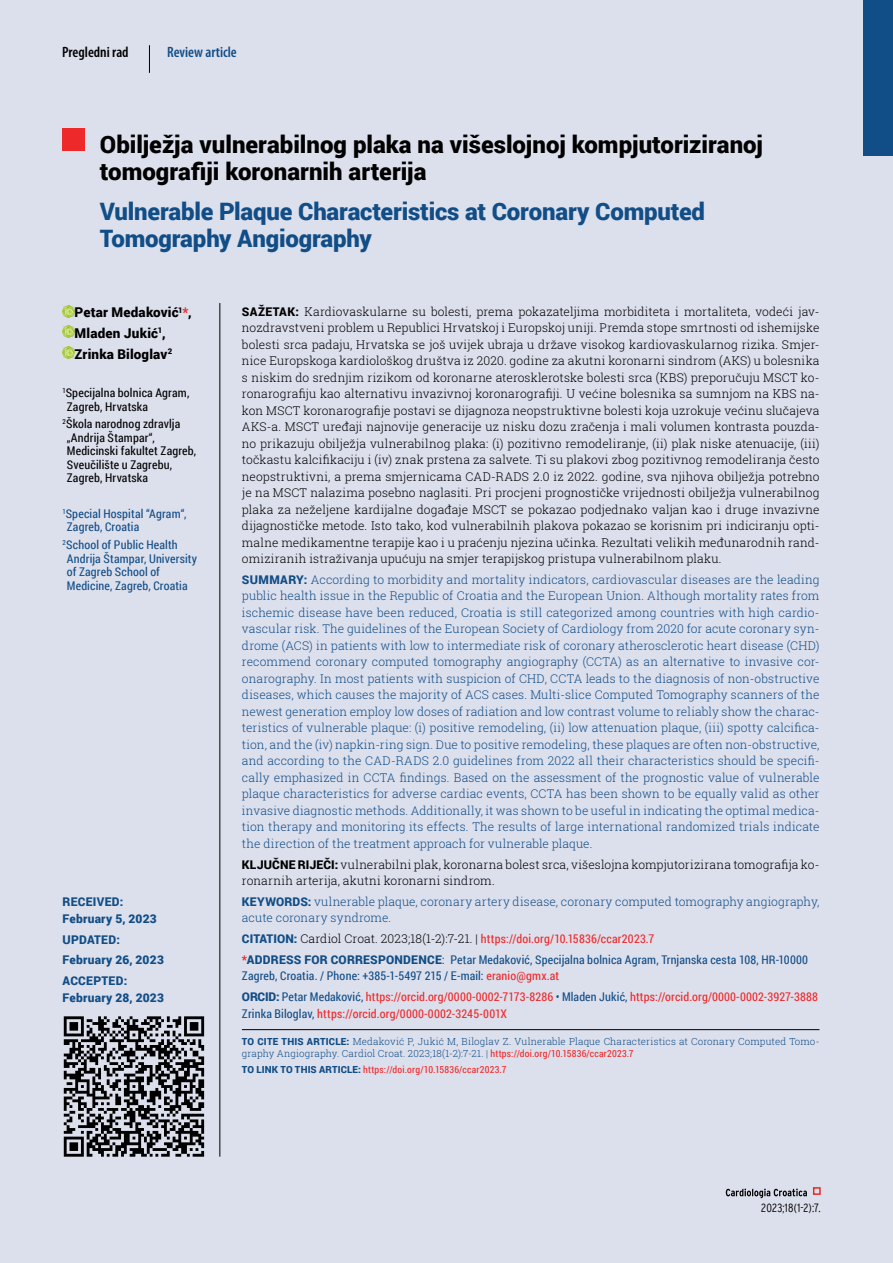
<style>
.page{position:relative;width:893px;height:1263px;background:#dcdfec}
.page>*{position:absolute;margin:0;border:0;box-sizing:border-box;transform-origin:0 0}
.t1{font:900 24px/27px "Roboto";color:#000}
.t2{font:900 24px/27px "Roboto";letter-spacing:-.01em;color:#114d86}
.t3{font:600 condensed 15px "Myriad Pro";color:#114d86}
.t4{font:600 condensed 15px "Myriad Pro";color:#000}
.t5{font:900 13.5px/20.7px "Roboto";letter-spacing:.015em;color:#000}
.t6{font:300 12px/16.5px "Roboto Slab";letter-spacing:.005em;color:#114d86;text-align:justify}
.t7{font:300 12px/16.5px "Roboto Slab";letter-spacing:.01em;color:#000;text-align:justify}
.t8{font:12px/13.5px "Roboto Condensed";letter-spacing:.015em;color:#114d86}
.t9{font:12px/16.5px "Roboto Condensed";letter-spacing:.015em;color:#ee292a}
.t10{font:12px/13.5px "Roboto Condensed";letter-spacing:.015em;color:#000}
.t11{font:900 12px/20.7px "Roboto";letter-spacing:.02em;color:#114d86}
.t12{font:300 condensed 12px "Interstate";letter-spacing:.015em;color:#000}
.t13{font:300 9.75px/12px "Roboto Slab";letter-spacing:.015em;color:#114d86}
.t14{font:9.75px "Roboto Condensed";letter-spacing:.02em;color:#ee292a}
.t15{font:900 9.75px "Roboto";letter-spacing:.12em;color:#114d86}
.t16{font:900 9.75px "Roboto";letter-spacing:.02em;color:#114d86}
.s1{color:#ee292a}
.s2{font-family:"Roboto";font-weight:900}
.s3{font-family:"Roboto";font-weight:900;color:#114d86}
.s4{font-family:"Roboto Slab";font-weight:300;color:#000}
.s5{font-family:"Roboto"}
.s6{color:#114d86}
.s7{font-family:"Roboto Condensed";font-weight:400;color:#ee292a}
</style>
<div class="page">
<div style="left:863px;top:0;width:30px;height:155px;background:#114d86"></div>
<div style="left:62px;top:128px;width:23px;height:22px;background:#ee292a"></div>
<hr style="left:220px;top:303px;width:1px;height:854px;background:#000">
<svg style="left:63px;top:305px;width:12px;height:12px"></svg>
<svg style="left:63px;top:326px;width:12px;height:12px"></svg>
<svg style="left:63px;top:347px;width:12px;height:12px"></svg>
<hr style="left:242px;top:1029px;width:577px;height:1px;background:#000">
<svg style="left:149px;top:45px;width:1px;height:28px"></svg>
<svg style="left:726px;top:1188px;width:81px;height:10px"></svg>
<div style="left:813px;top:1187px;width:8px;height:8px;border:2px solid #ee292a"></div>
<svg style="left:64px;top:1016px;width:140px;height:141px"></svg>
<p class="t4" style="left:62px;top:44px;width:68px">Pregledni rad</p>
<p class="t3" style="left:167px;top:44px;width:71px">Review article</p>
<h1 class="t1" style="left:100px;top:130px;width:665px">Obilježja vulnerabilnog plaka na višeslojnoj kompjutoriziranoj tomografiji koronarnih arterija</h1>
<h1 class="t2" style="left:100px;top:197px;width:607px">Vulnerable Plaque Characteristics at Coronary Computed<br>Tomography Angiography</h1>
<p class="t5" style="left:75px;top:301px;width:119px">Petar Medaković<sup>1</sup><span class="s1">*</span>,<br>Mladen Jukić<sup>1</sup>,<br>Zrinka Biloglav<sup>2</sup></p>
<p class="t10" style="left:67px;top:386px;width:124px;text-indent:-4px"><sup>1</sup>Specijalna bolnica Agram,<br>Zagreb, Hrvatska</p>
<p class="t10" style="left:67px;top:417px;width:131px;text-indent:-4px"><sup>2</sup>Škola narodnog zdravlja „Andrija Štampar“,<br>Medicinski fakultet Zagreb,<br>Sveučilište u Zagrebu,<br>Zagreb, Hrvatska</p>
<p class="t8" style="left:67px;top:506px;width:121px;text-indent:-4px"><sup>1</sup>Special Hospital “Agram“,<br>Zagreb, Croatia</p>
<p class="t8" style="left:67px;top:538px;width:132px;text-indent:-4px"><sup>2</sup>School of Public Health<br>Andrija Štampar, University of Zagreb School of<br>Medicine, Zagreb, Croatia</p>
<p class="t11" style="left:63px;top:893px;width:96px;line-height:16.5px">Received:<br>February 5, 2023</p>
<p class="t11" style="left:63px;top:928px;width:103px">Updated:<br>February 26, 2023<br>Accepted:</p>
<p class="t11" style="left:63px;top:986px;width:103px">February 28, 2023</p>
<p class="t7" style="left:242px;top:303px;width:579px"><span class="s2">SAŽETAK:</span> Kardiovaskularne su bolesti, prema pokazateljima morbiditeta i mortaliteta, vodeći jav&shy;nozdravstveni problem u Republici Hrvatskoj i Europskoj uniji. Premda stope smrtnosti od ishemijske bolesti srca padaju, Hrvatska se još uvijek ubraja u države visokog kardiovaskularnog rizika. Smjer&shy;nice Europskoga kardiološkog društva iz 2020. godine za akutni koronarni sindrom (AKS) u bolesnika s niskim do srednjim rizikom od koronarne aterosklerotske bolesti srca (KBS) preporučuju MSCT ko&shy;ronarografiju kao alternativu invazivnoj koronarografiji. U većine bolesnika sa sumnjom na KBS na&shy;kon MSCT koronarografije postavi se dijagnoza neopstruktivne bolesti koja uzrokuje većinu slučajeva AKS-a. MSCT uređaji najnovije generacije uz nisku dozu zračenja i mali volumen kontrasta pouzda&shy;no prikazuju obilježja vulnerabilnog plaka: (i) pozitivno remodeliranje, (ii) plak niske atenuacije, (iii) točkastu kalcifikaciju i (iv) znak prstena za salvete. Ti su plakovi zbog pozitivnog remodeliranja često neopstruktivni, a prema smjernicama CAD-RADS 2.0 iz 2022. godine, sva njihova obilježja potrebno je na MSCT nalazima posebno naglasiti. Pri procjeni prognostičke vrijednosti obilježja vulnerabilnog plaka za neželjene kardijalne događaje MSCT se pokazao podjednako valjan kao i druge invazivne dijagnostičke metode. Isto tako, kod vulnerabilnih plakova pokazao se korisnim pri indiciranju opti&shy;malne medikamentne terapije kao i u praćenju njezina učinka. Rezultati velikih međunarodnih rand&shy;omiziranih istraživanja upućuju na smjer terapijskog pristupa vulnerabilnom plaku.</p>
<p class="t6" style="left:242px;top:571px;width:579px"><span class="s2">SUMMARY:</span> According to morbidity and mortality indicators, cardiovascular diseases are the leading public health issue in the Republic of Croatia and the European Union. Although mortality rates from ischemic disease have been reduced, Croatia is still categorized among countries with high cardio&shy;vascular risk. The guidelines of the European Society of Cardiology from 2020 for acute coronary syn&shy;drome (ACS) in patients with low to intermediate risk of coronary atherosclerotic heart disease (CHD) recommend coronary computed tomography angiography (CCTA) as an alternative to invasive cor&shy;onarography. In most patients with suspicion of CHD, CCTA leads to the diagnosis of non-obstructive diseases, which causes the majority of ACS cases. Multi-slice Computed Tomography scanners of the newest generation employ low doses of radiation and low contrast volume to reliably show the charac&shy;teristics of vulnerable plaque: (i) positive remodeling, (ii) low attenuation plaque, (iii) spotty calcifica&shy;tion, and the (iv) napkin-ring sign. Due to positive remodeling, these plaques are often non-obstructive, and according to the CAD-RADS 2.0 guidelines from 2022 all their characteristics should be specifi&shy;cally emphasized in CCTA findings. Based on the assessment of the prognostic value of vulnerable plaque characteristics for adverse cardiac events, CCTA has been shown to be equally valid as other invasive diagnostic methods. Additionally, it was shown to be useful in indicating the optimal medica&shy;tion therapy and monitoring its effects. The results of large international randomized trials indicate the direction of the treatment approach for vulnerable plaque.</p>
<p class="t7" style="left:242px;top:856px;width:579px"><span class="s2">KLJUČNE RIJEČI:</span> vulnerabilni plak, koronarna bolest srca, višeslojna kompjutorizirana tomografija ko&shy;ronarnih arterija, akutni koronarni sindrom.</p>
<p class="t6" style="left:242px;top:893px;width:579px"><span class="s2">KEYWORDS:</span> vulnerable plaque, coronary artery disease, coronary computed tomography angiography, acute coronary syndrome.</p>
<p class="t9" style="left:242px;top:930px;width:414px"><span class="s3">CITATION:</span> <span class="s4">Cardiol Croat. 2023;18(1-2):7-21. |</span> https://doi.org/10.15836/ccar2023.7</p>
<p class="t11" style="left:242px;top:949px;width:71px"><span class="s1">*</span>Address for</p>
<p class="t11" style="left:331px;top:949px;width:9px">corr</p>
<p class="t11" style="left:363px;top:949px;width:16px">espon</p>
<p class="t8" style="left:242px;top:951px;width:567px;line-height:16.5px;text-indent:161px"><span class="s2">dence</span><span class="s5">:</span> Petar Medaković, Specijalna bolnica Agram, Trnjanska cesta 108, HR-10000<br>Zagreb, Croatia. / Phone: +385-1-5497 215 / E-mail: <span class="s1">eranio@gmx.at</span></p>
<p class="t9" style="left:242px;top:988px;width:578px"><span class="s3">ORCID:</span> <span class="s6">Petar Medaković,</span> https://orcid.org/0000-0002-7173-8286 <span class="s6">• Mladen Jukić,</span> https://orcid.org/0000-0002-3927-3888<br><span class="s6">Zrinka Biloglav,</span> https://orcid.org/0000-0002-3245-001X</p>
<p class="t16" style="left:242px;top:1034px;width:73px">To cite this art</p>
<p class="t13" style="left:242px;top:1035px;width:579px;text-indent:84px"><span class="s2">icle:</span> Medaković P, Jukić M, Biloglav Z. Vulnerable Plaque Characteristics at Coronary Computed Tomo&shy;graphy Angiography. Cardiol Croat. 2023;18(1-2):7-21. | <span class="s7">https://doi.org/10.15836/ccar2023.7</span></p>
<p class="t15" style="left:242px;top:1062px;width:85px">Tolink to thisart</p>
<p class="t14" style="left:338px;top:1062px;width:170px"><span class="s3">icle:</span> https://doi.org/10.15836/ccar2023.7</p>
<p class="t12" style="left:761px;top:1201px;width:61px">2023;18(1-2):7.</p>
</div>
